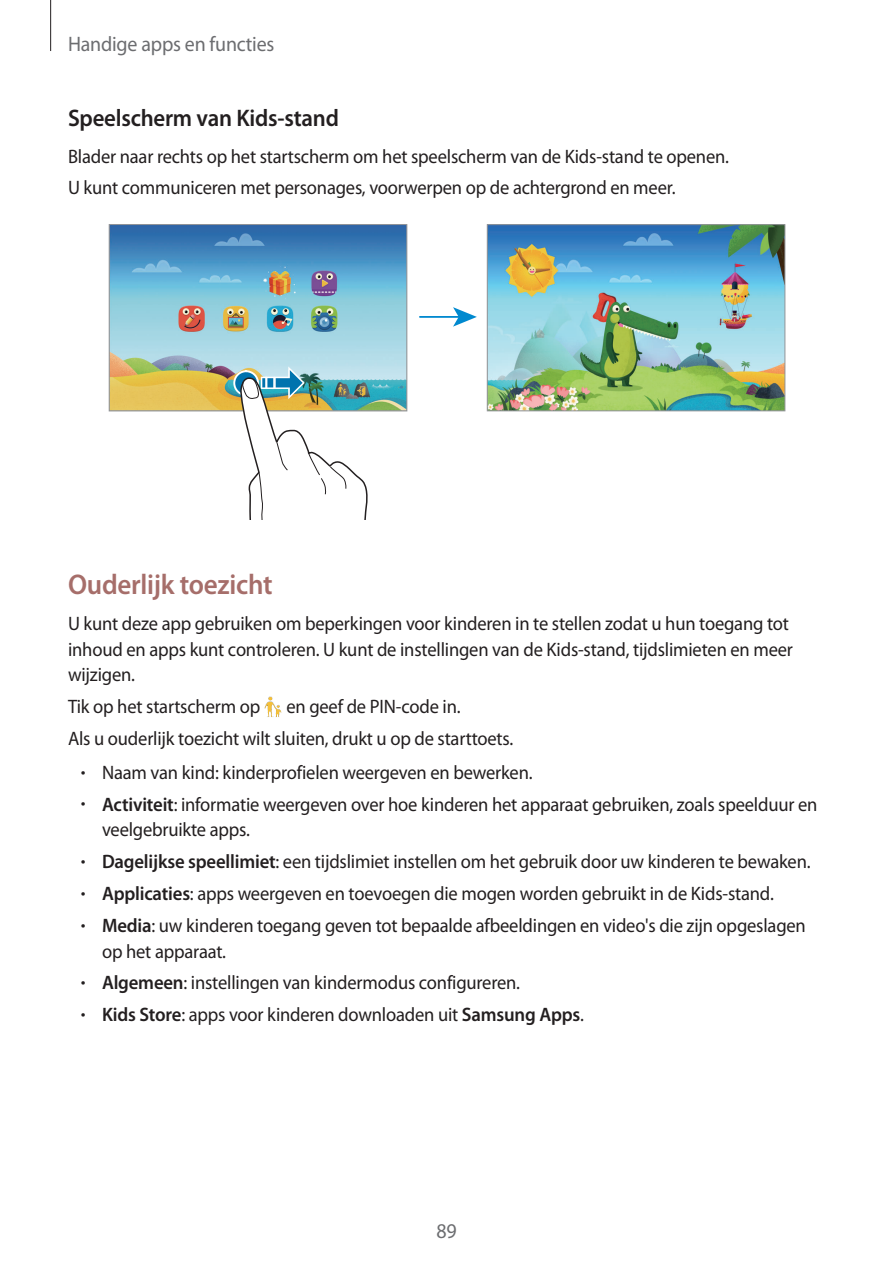
<style>
.page{position:relative;width:893px;height:1263px;background:#fff}
.page>*{position:absolute;margin:0;border:0;box-sizing:border-box;transform-origin:0 0}
.t1{font:600 28.5px "Myriad Pro";letter-spacing:-.01em;color:#a66e6a;scale:.95 1}
.t2{font:600 24px "Myriad Pro";letter-spacing:-.01em;color:#231f20;scale:.95 1}
.t3{font:21px "Myriad Pro";letter-spacing:-.01em;color:#6c6d70;scale:.95 1}
.t4{font:19.5px/25.5px "Myriad Pro";letter-spacing:-.01em;color:#231f20;scale:.95 1}
.s1{font-weight:300}
.s2{font-weight:600}
</style>
<div class="page">
<hr style="left:50px;top:0;width:1px;height:51px;background:#231f20">
<svg style="left:108px;top:224px;width:300px;height:188px;background:#88b1bb"></svg>
<hr style="left:420px;top:316px;width:40px;height:2px;background:#0089cf">
<svg style="left:453px;top:307px;width:24px;height:20px"></svg>
<svg style="left:234px;top:372px;width:24px;height:24px"></svg>
<div style="left:233px;top:370px;width:26px;height:26px;border:2px solid #fff;border-radius:50%"></div>
<svg style="left:240px;top:364px;width:130px;height:155px"></svg>
<img style="left:486px;top:224px;width:300px;height:188px">
<img style="left:264px;top:696px;width:18px;height:21px">
<p class="t3" style="left:68px;top:31px;width:219px">Handige apps en functies</p>
<p class="t2" style="left:68px;top:103px;width:287px">Speelscherm van Kids-stand</p>
<p class="t4" style="left:68px;top:140px;width:697px;line-height:32px">Blader naar rechts op het startscherm om het speelscherm van de Kids-stand te openen.<br>U kunt communiceren met personages, voorwerpen op de achtergrond en meer.</p>
<h1 class="t1" style="left:68px;top:566px;width:217px">Ouderlijk toezicht</h1>
<p class="t4" style="left:68px;top:611px;width:765px">U kunt deze app gebruiken om beperkingen voor kinderen in te stellen zodat u hun toegang tot inhoud en apps kunt controleren. U kunt de instellingen van de Kids-stand, tijdslimieten en meer wijzigen.</p>
<p class="t4" style="left:68px;top:693px;width:204px">Tik op het startscherm op</p>
<p class="t4" style="left:68px;top:690px;width:470px;line-height:32px;text-indent:218px">en geef de PIN-code in.<br>Als u ouderlijk toezicht wilt sluiten, drukt u op de starttoets.</p>
<p class="t4" style="left:81px;top:759px;width:477px"><span class="s1">•</span> Naam van kind: kinderprofielen weergeven en bewerken.</p>
<p class="t4" style="left:102px;top:791px;width:754px;text-indent:-21px"><span class="s1">•</span> <span class="s2">Activiteit</span>: informatie weergeven over hoe kinderen het apparaat gebruiken, zoals speelduur en veelgebruikte apps.</p>
<p class="t4" style="left:81px;top:849px;width:770px"><span class="s1">•</span> <span class="s2">Dagelijkse speellimiet</span>: een tijdslimiet instellen om het gebruik door uw kinderen te bewaken.</p>
<p class="t4" style="left:81px;top:880px;width:731px"><span class="s1">•</span> <span class="s2">Applicaties</span>: apps weergeven en toevoegen die mogen worden gebruikt in de Kids-stand.</p>
<p class="t4" style="left:102px;top:912px;width:742px;text-indent:-21px"><span class="s1">•</span> <span class="s2">Media</span>: uw kinderen toegang geven tot bepaalde afbeeldingen en video's die zijn opgeslagen op het apparaat.</p>
<p class="t4" style="left:81px;top:970px;width:464px"><span class="s1">•</span> <span class="s2">Algemeen</span>: instellingen van kindermodus configureren.</p>
<p class="t4" style="left:81px;top:1002px;width:531px"><span class="s1">•</span> <span class="s2">Kids Store</span>: apps voor kinderen downloaden uit <span class="s2">Samsung Apps</span>.</p>
<p class="t3" style="left:436px;top:1218px;width:23px">89</p>
</div>
